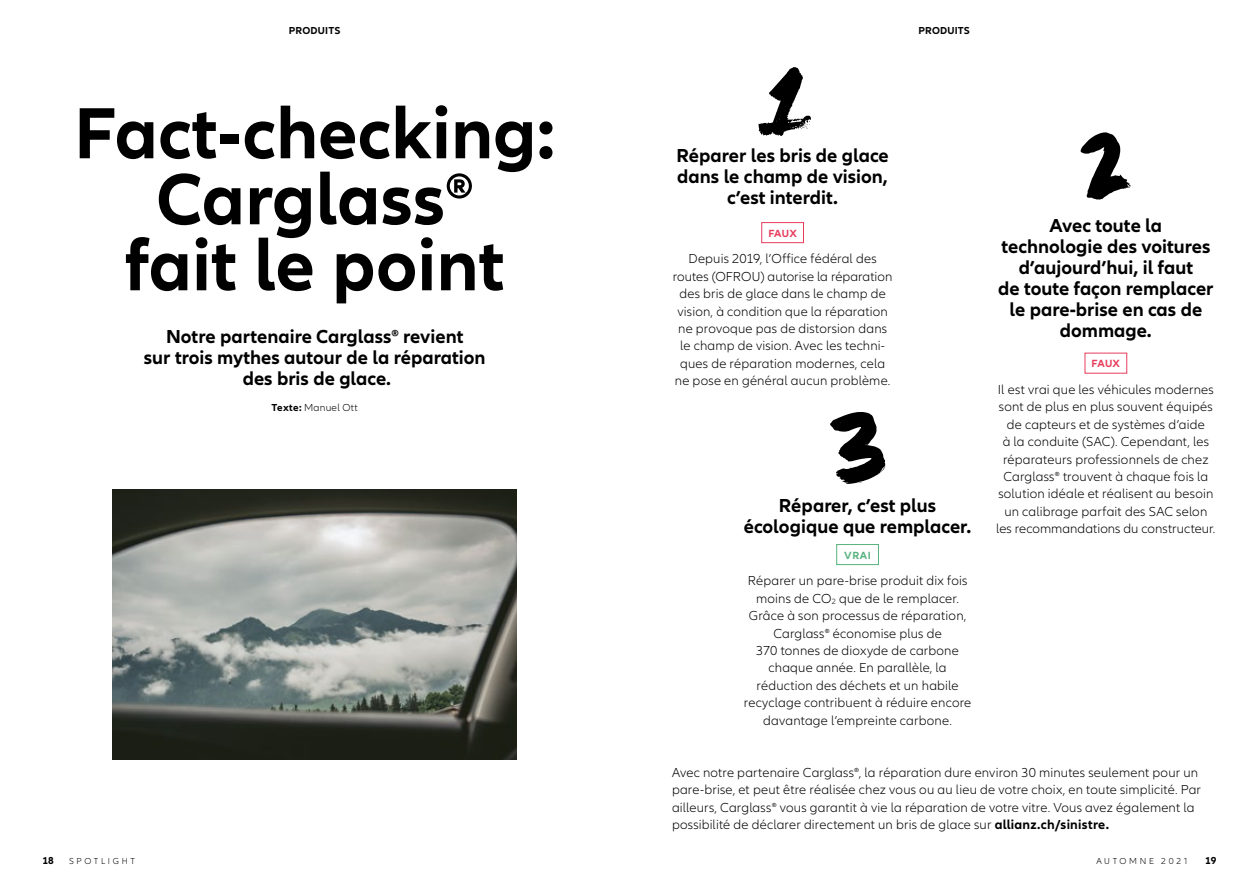
<style>
.page{position:relative;width:1259px;height:893px;background:#fff}
.page>*{position:absolute;margin:0;border:0;box-sizing:border-box;transform-origin:0 0}
.t1{font:87px "Downward Fall";color:#000}
.t2{font:87px "Dirrrty";color:#000}
.t3{font:700 75px/66px "Allianz Neo";color:#000;text-align:center}
.t4{font:700 19.5px/21px "Allianz Neo";color:#000;text-align:center}
.t5{font:300 13.5px/17.4px "Allianz Neo";letter-spacing:.01em;color:#000;text-align:center}
.t6{font:700 10.8px "Allianz Neo";letter-spacing:.02em;color:#e83d5d}
.t7{font:700 10.8px "Allianz Neo";color:#58b27e}
.t8{font:700 10.5px "Allianz Neo";letter-spacing:.015em;color:#000}
.t9{font:300 10.5px "Allianz Neo";letter-spacing:.025em;color:#000}
.t10{font:300 9px "Allianz Neo";letter-spacing:.3em;color:#000}
.s1{font-weight:700}
.s2{font-size:7.8px}
</style>
<div class="page">
<img style="left:113px;top:490px;width:404px;height:269px">
<div style="left:761px;top:222px;width:43px;height:21px;border:1px solid #e83d5d"></div>
<div style="left:836px;top:544px;width:43px;height:21px;border:1px solid #58b27e"></div>
<p class="t8" style="left:289px;top:24px;width:53px">PRODUITS</p>
<p class="t8" style="left:918px;top:24px;width:53px">PRODUITS</p>
<h2 class="t3" style="left:74px;top:102px;width:483px">Fact-checking:<br>Carglass®<br>fait le point</h2>
<h3 class="t4" style="left:144px;top:327px;width:343px">Notre partenaire Carglass® revient<br>sur trois mythes autour de la réparation des bris de glace.</h3>
<p class="t9" style="left:272px;top:402px;width:88px"><span class="s1">Texte:</span> Manuel Ott</p>
<h1 class="t2" style="left:756px;top:36px;width:58px">1</h1>
<h3 class="t4" style="left:676px;top:146px;width:214px">Réparer les bris de glace dans le champ de vision, c’est interdit.</h3>
<p class="t6" style="left:768px;top:227px;width:30px">FAUX</p>
<p class="t5" style="left:673px;top:251px;width:221px">Depuis 2019, l’Office fédéral des routes (OFROU) autorise la réparation des bris de glace dans le champ de vision, à condition que la réparation ne provoque pas de distorsion dans le champ de vision. Avec les techni&shy;ques de réparation modernes, cela ne pose en général aucun problème.</p>
<h1 class="t1" style="left:827px;top:386px;width:62px">3</h1>
<h3 class="t4" style="left:744px;top:495px;width:229px">Réparer, c’est plus écologique que remplacer.</h3>
<p class="t7" style="left:844px;top:549px;width:28px">VRAI</p>
<p class="t5" style="left:744px;top:573px;width:229px">Réparer un pare-brise produit dix fois moins de CO<span class="s2">2</span> que de le remplacer.<br>Grâce à son processus de réparation, Carglass® économise plus de<br>370 tonnes de dioxyde de carbone chaque année. En parallèle, la réduction des déchets et un habile recyclage contribuent à réduire encore davantage l’empreinte carbone.</p>
<h1 class="t1" style="left:1078px;top:108px;width:57px">2</h1>
<h3 class="t4" style="left:998px;top:215px;width:217px">Avec toute la technologie des voitures d’aujourd’hui, il faut<br>de toute façon remplacer le pare-brise en cas de dommage.</h3>
<p class="t6" style="left:1091px;top:357px;width:30px">FAUX</p>
<p class="t5" style="left:996px;top:381px;width:221px">Il est vrai que les véhicules modernes sont de plus en plus souvent équipés de capteurs et de systèmes d’aide<br>à la conduite (SAC). Cependant, les réparateurs professionnels de chez Carglass® trouvent à chaque fois la solution idéale et réalisent au besoin un calibrage parfait des SAC selon les recommandations du constructeur.</p>
<p class="t5" style="left:672px;top:764px;width:530px;text-align:left">Avec notre partenaire Carglass®, la réparation dure environ 30 minutes seulement pour un pare-brise, et peut être réalisée chez vous ou au lieu de votre choix, en toute simplicité. Par ailleurs, Carglass® vous garantit à vie la réparation de votre vitre. Vous avez également la possibilité de déclarer directement un bris de glace sur <span class="s1">allianz.ch/sinistre.</span></p>
<p class="t8" style="left:43px;top:854px;width:13px">18</p>
<p class="t10" style="left:69px;top:856px;width:67px">SPOTLIGHT</p>
<p class="t10" style="left:1096px;top:856px;width:92px">AUTOMNE 2021</p>
<p class="t8" style="left:1205px;top:854px;width:13px">19</p>
</div>
